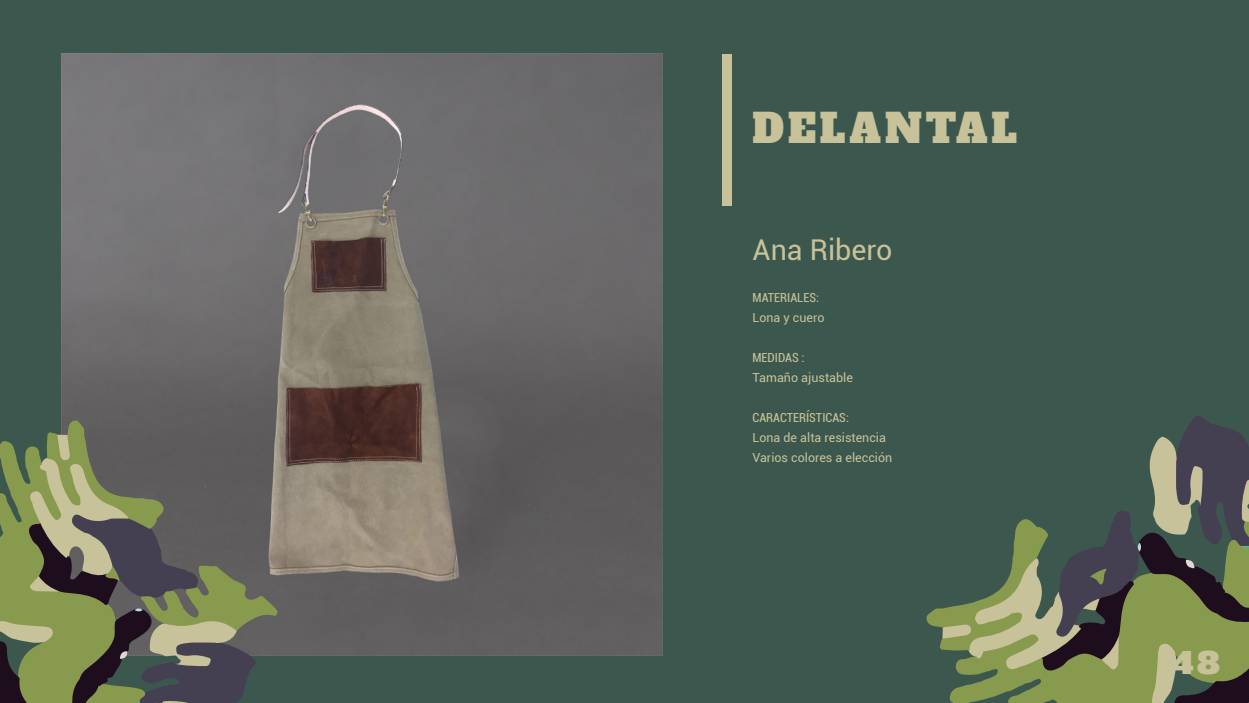
<style>
.page{position:relative;width:1249px;height:703px;background:#fff}
.page>*{position:absolute;margin:0;border:0;box-sizing:border-box;transform-origin:0 0}
.t1{font:39.25px "Alfa Slab One";letter-spacing:.1em;color:#c7c299}
.t2{font:28.88px "Alfa Slab One";color:#c7c299;scale:1.12 1}
.t3{font:28.62px "Roboto";color:#c7c299}
.t4{font:12.5px/20px "Roboto";color:#c7c299}
.t5{font:condensed 12.5px "Roboto";color:#c7c299}
</style>
<div class="page">
<div style="left:0;top:0;width:1249px;height:702px;background:#3c584e"></div>
<img style="left:61px;top:54px;width:602px;height:601px">
<div style="left:722px;top:54px;width:9px;height:151px;background:#c7c299"></div>
<svg style="left:0;top:419px;width:278px;height:283px"></svg>
<svg style="left:926px;top:416px;width:323px;height:286px"></svg>
<h1 class="t1" style="left:752px;top:94px;width:266px">DELANTAL</h1>
<h3 class="t3" style="left:752px;top:230px;width:141px">Ana Ribero</h3>
<p class="t5" style="left:752px;top:289px;width:68px">MATERIALES:</p>
<p class="t4" style="left:752px;top:307px;width:73px">Lona y cuero</p>
<p class="t5" style="left:752px;top:349px;width:53px">MEDIDAS :</p>
<p class="t4" style="left:752px;top:367px;width:102px">Tamaño ajustable</p>
<p class="t5" style="left:752px;top:409px;width:98px">CARACTERÍSTICAS:</p>
<p class="t4" style="left:752px;top:427px;width:141px">Lona de alta resistencia<br>Varios colores a elección</p>
<h2 class="t2" style="left:1171px;top:638px;width:45px">48</h2>
</div>
